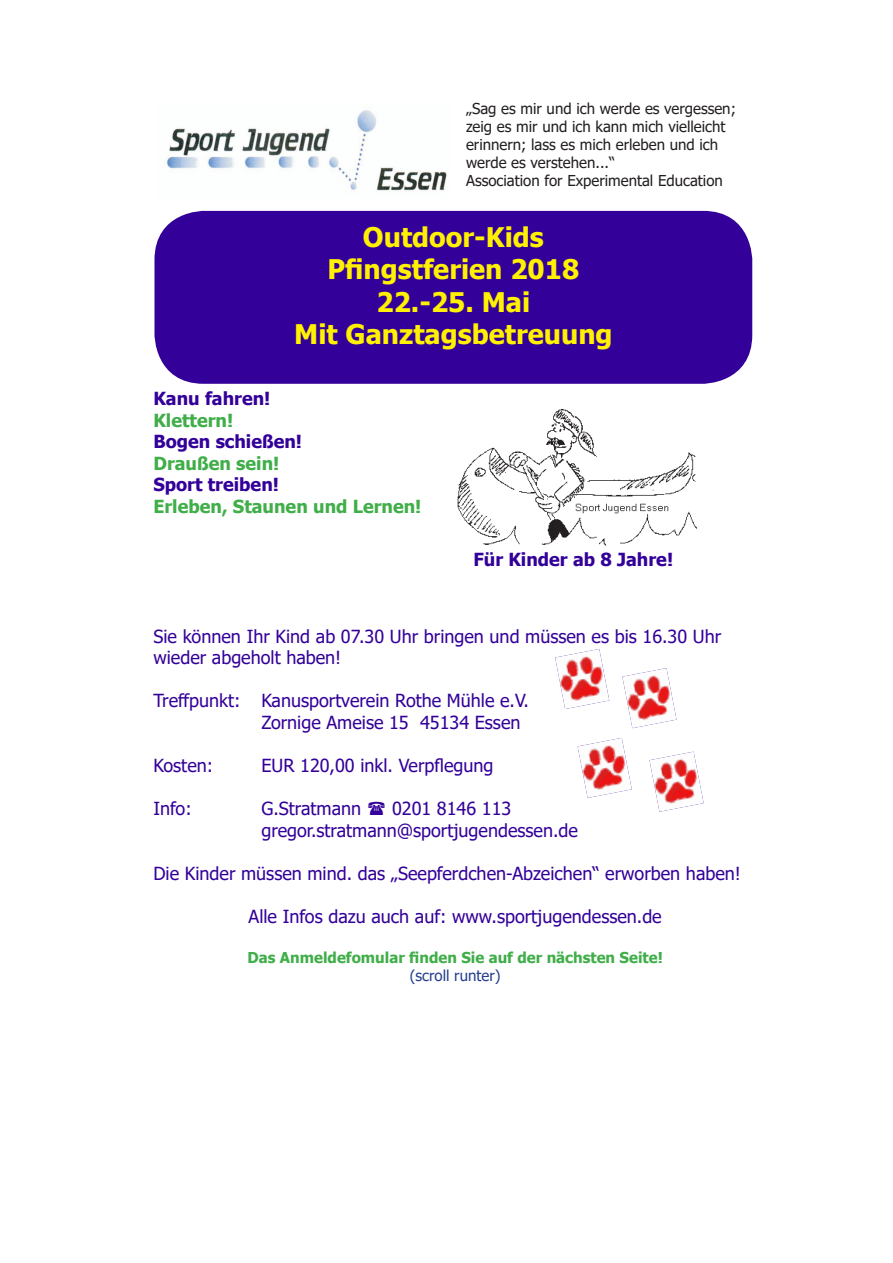
<style>
.page{position:relative;width:893px;height:1263px;background:#fff}
.page>*{position:absolute;margin:0;border:0;box-sizing:border-box;transform-origin:0 0}
.t1{font:700 27px "Tahoma";color:#fff101}
.t2{font:18px "Tahoma";color:#309}
.t3{font:700 18px "Tahoma";color:#309}
.t4{font:700 18px "Tahoma";color:#40ae49}
.t5{font:15px/18px "Tahoma";color:#231f20}
.t6{font:700 15px "Tahoma";color:#40ae49}
.t7{font:15px "Tahoma";color:#253f8e}
</style>
<div class="page">
<img style="left:167px;top:110px;width:280px;height:81px">
<div style="left:157px;top:213px;width:593px;height:168px;background:#309;border-radius:47px"></div>
<div style="left:154px;top:211px;width:598px;height:173px;border:4px solid #309;border-radius:47px"></div>
<img style="left:457px;top:408px;width:240px;height:138px">
<img style="left:555px;top:649px;width:54px;height:60px">
<img style="left:622px;top:668px;width:54px;height:60px">
<img style="left:578px;top:738px;width:54px;height:60px">
<img style="left:649px;top:752px;width:55px;height:60px">
<p class="t5" style="left:466px;top:100px;width:271px">„Sag es mir und ich werde es vergessen; zeig es mir und ich kann mich vielleicht erinnern; lass es mich erleben und ich werde es verstehen...“<br>Association for Experimental Education</p>
<p class="t1" style="left:363px;top:218px;width:182px">Outdoor-Kids</p>
<p class="t1" style="left:328px;top:251px;width:253px">Pfingstferien 2018</p>
<p class="t1" style="left:377px;top:283px;width:155px">22.-25. Mai</p>
<p class="t1" style="left:294px;top:315px;width:320px">Mit Ganztagsbetreuung</p>
<p class="t3" style="left:153px;top:386px;width:118px">Kanu fahren!</p>
<p class="t4" style="left:153px;top:407px;width:81px">Klettern!</p>
<p class="t3" style="left:153px;top:429px;width:150px">Bogen schießen!</p>
<p class="t4" style="left:153px;top:451px;width:127px">Draußen sein!</p>
<p class="t3" style="left:153px;top:472px;width:127px">Sport treiben!</p>
<p class="t4" style="left:153px;top:494px;width:270px">Erleben, Staunen und Lernen!</p>
<p class="t3" style="left:473px;top:547px;width:201px">Für Kinder ab 8 Jahre!</p>
<p class="t2" style="left:153px;top:624px;width:569px">Sie können Ihr Kind ab 07.30 Uhr bringen und müssen es bis 16.30 Uhr</p>
<p class="t2" style="left:153px;top:646px;width:189px">wieder abgeholt haben!</p>
<p class="t2" style="left:153px;top:689px;width:377px">Treffpunkt: Kanusportverein Rothe Mühle e.V.</p>
<p class="t2" style="left:261px;top:710px;width:261px">Zornige Ameise 15 45134 Essen</p>
<p class="t2" style="left:153px;top:754px;width:61px">Kosten:</p>
<p class="t2" style="left:261px;top:754px;width:234px">EUR 120,00 inkl. Verpflegung</p>
<p class="t2" style="left:153px;top:797px;width:40px">Info:</p>
<p class="t2" style="left:261px;top:797px;width:101px">G.Stratmann</p>
<p class="t2" style="left:392px;top:797px;width:121px">0201 8146 113</p>
<p class="t2" style="left:261px;top:818px;width:318px">gregor.stratmann@sportjugendessen.de</p>
<p class="t2" style="left:153px;top:862px;width:589px">Die Kinder müssen mind. das „Seepferdchen-Abzeichen“ erworben haben!</p>
<p class="t2" style="left:249px;top:905px;width:415px">Alle Infos dazu auch auf: www.sportjugendessen.de</p>
<p class="t6" style="left:248px;top:947px;width:417px">Das Anmeldefomular finden Sie auf der nächsten Seite!</p>
<p class="t7" style="left:410px;top:965px;width:92px">(scroll runter)</p>
</div>
